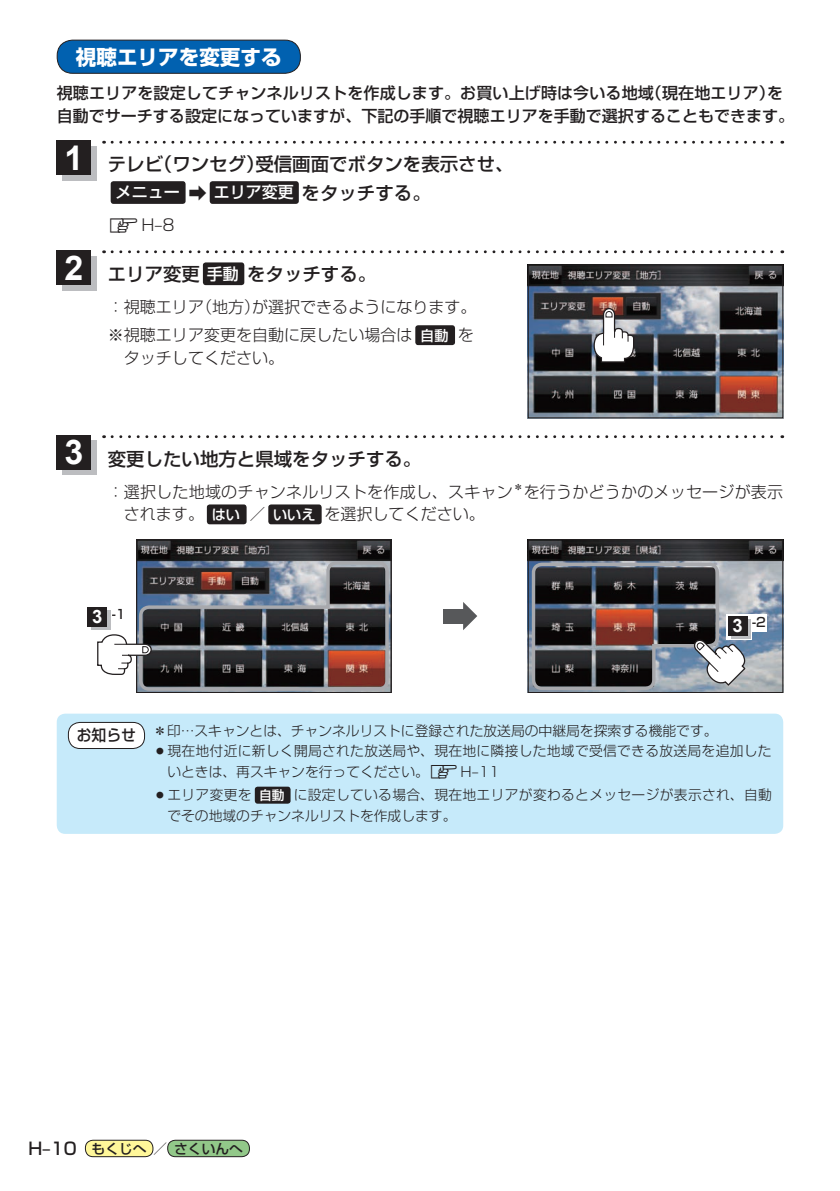
<style>
.page{position:relative;width:840px;height:1191px;background:#fff}
.page>*{position:absolute;margin:0;border:0;box-sizing:border-box;transform-origin:0 0}
.t1{font:700 34px "Arial";color:#fff}
.t2{font:700 20.6px "Shin Go Pro";color:#fff}
.t3{font:500 18.4px "Shin Go Pro";color:#231f20}
.t4{font:300 16px/28.4px "Shin Go Pro";color:#231f20}
.t5{font:500 16px/22.6px "Shin Go Pro";color:#231f20}
.t6{font:500 16px/33px "Shin Go Pro";color:#fff}
.t7{font:500 15.6px "Shin Go Pro";color:#231f20;scale:.95 1}
.t8{font:300 13.8px/20.6px "Shin Go Pro";letter-spacing:.02em;color:#231f20}
.t9{font:300 13.8px "Shin Go Pro";color:#231f20}
.t10{font:500 13.8px "Shin Go Pro";color:#231f20}
.t11{font:500 12.8px "Shin Go Pro";color:#231f20}
.s1{font-size:18.4px;color:#231f20}
.s2{font-family:"MC1";font-weight:400;font-size:14.2px;color:#231f20}
.s3{font-weight:300;color:#231f20}
.s4{font-size:16px;color:#fff}
.s5{font-weight:500;font-size:14.2px;color:#fff}
.s6{font-family:"Arial";font-weight:700;font-size:18.4px;color:#fff}
.s7{font-family:"MC1";font-weight:400;font-size:13.4px}
.s8{font-weight:500;font-size:12.8px;color:#fff}
.s9{font-size:17px}
.s10{font-size:14.2px}
</style>
<div class="page">
<div style="left:85px;top:1140px;width:68px;height:16px;background:#fff79a;border-radius:8px"></div>
<div style="left:85px;top:1140px;width:68px;height:17px;border:1px solid #231f20;border-radius:8px"></div>
<div style="left:168px;top:1140px;width:81px;height:16px;background:#92c889;border-radius:8px"></div>
<div style="left:167px;top:1140px;width:82px;height:17px;border:1px solid #231f20;border-radius:8px"></div>
<div style="left:57px;top:40px;width:243px;height:33px;background:#0161b0;border-radius:16px"></div>
<div style="left:57px;top:40px;width:243px;height:34px;border:1px solid #231f20;border-radius:16px"></div>
<div style="left:111px;top:181px;width:74px;height:23px;background:#231f20;border-radius:3px"></div>
<div style="left:209px;top:181px;width:89px;height:23px;background:#231f20;border-radius:3px"></div>
<svg style="left:112px;top:141px;width:670px;height:3px"></svg>
<div style="left:62px;top:146px;width:34px;height:34px;background:#bcbdc0"></div>
<div style="left:57px;top:141px;width:34px;height:34px;background:#231f20"></div>
<img style="left:529px;top:266px;width:251px;height:150px">
<div style="left:527px;top:264px;width:255px;height:154px;border:1px solid #231f20"></div>
<svg style="left:592px;top:307px;width:42px;height:56px"></svg>
<div style="left:203px;top:262px;width:41px;height:23px;background:#231f20;border-radius:3px"></div>
<div style="left:415px;top:325px;width:40px;height:20px;background:#231f20;border-radius:3px"></div>
<svg style="left:112px;top:250px;width:670px;height:3px"></svg>
<div style="left:62px;top:256px;width:34px;height:34px;background:#bcbdc0"></div>
<div style="left:57px;top:250px;width:34px;height:34px;background:#231f20"></div>
<img style="left:529px;top:541px;width:251px;height:150px">
<div style="left:527px;top:539px;width:255px;height:154px;border:1px solid #231f20"></div>
<img style="left:138px;top:541px;width:251px;height:18px">
<div style="left:136px;top:539px;width:255px;height:154px;border:1px solid #231f20"></div>
<div style="left:442px;top:609px;width:23px;height:14px;background:#57585a"></div>
<svg style="left:463px;top:602px;width:14px;height:28px"></svg>
<div style="left:726px;top:614px;width:40px;height:17px;background:#fff"></div>
<svg style="left:746px;top:616px;width:5px;height:24px"></svg>
<svg style="left:746px;top:619px;width:4px;height:19px"></svg>
<div style="left:727px;top:616px;width:20px;height:19px;background:#231f20"></div>
<svg style="left:87px;top:607px;width:1px;height:20px"></svg>
<div style="left:91px;top:610px;width:19px;height:20px;background:#bcbdc0"></div>
<div style="left:88px;top:607px;width:19px;height:20px;background:#231f20"></div>
<div style="left:207px;top:504px;width:39px;height:20px;background:#231f20;border-radius:3px"></div>
<div style="left:268px;top:504px;width:53px;height:20px;background:#231f20;border-radius:3px"></div>
<svg style="left:112px;top:435px;width:670px;height:3px"></svg>
<div style="left:62px;top:441px;width:34px;height:34px;background:#bcbdc0"></div>
<div style="left:57px;top:435px;width:34px;height:34px;background:#231f20"></div>
<div style="left:57px;top:713px;width:725px;height:121px;background:#c6eafa;border-radius:9px"></div>
<div style="left:255px;top:786px;width:35px;height:17px;background:#231f20;border-radius:3px"></div>
<div style="left:68px;top:722px;width:76px;height:26px;background:#fff;border-radius:12px"></div>
<div style="left:68px;top:722px;width:77px;height:27px;border:1px solid #231f20;border-radius:12px"></div>
<svg style="left:97px;top:559px;width:293px;height:133px;background:#666266"></svg>
<svg style="left:530px;top:561px;width:216px;height:131px;background:#5b585c"></svg>
<h2 class="t2" style="left:76px;top:40px;width:207px">視聴エリアを変更する</h2>
<p class="t5" style="left:57px;top:80px;width:738px">視聴エリアを設定してチャンネルリストを作成します。お買い上げ時は今いる地域（現在地エリア）を自動でサーチする設定になっていますが、下記の手順で視聴エリアを手動で選択することもできます。</p>
<h1 class="t1" style="left:64px;top:136px;width:20px">1</h1>
<h1 class="t1" style="left:64px;top:245px;width:20px">2</h1>
<h3 class="t3" style="left:108px;top:149px;width:407px">テレビ（ワンセグ）受信画面でボタンを表示させ、</h3>
<p class="t6" style="left:108px;top:174px;width:324px;text-indent:8px">メニュー <span class="s1">➡</span> エリア変更<span class="s1">をタッチする。</span><span class="s2">z</span><span class="s3">H–8</span></p>
<h3 class="t3" style="left:108px;top:259px;width:270px">エリア変更<span class="s4">手動</span>をタッチする。</h3>
<p class="t4" style="left:108px;top:290px;width:370px">：視聴エリア（地方）が選択できるようになります。※視聴エリア変更を自動に戻したい場合は<span class="s5">自動</span> を</p>
<p class="t4" style="left:124px;top:341px;width:162px">タッチしてください。</p>
<h1 class="t1" style="left:64px;top:430px;width:20px">3</h1>
<h3 class="t3" style="left:108px;top:443px;width:315px">変更したい地方と県域をタッチする。</h3>
<p class="t4" style="left:124px;top:478px;width:660px;line-height:22.6px;text-indent:-16px">：選択した地域のチャンネルリストを作成し、スキャン<sup>＊</sup>を行うかどうかのメッセージが表示されます。<span class="s5">はい</span> ／<span class="s5">いいえ</span> を選択してください。</p>
<p class="t11" style="left:92px;top:603px;width:35px"><span class="s6">3</span> -1</p>
<p class="t11" style="left:732px;top:612px;width:35px"><span class="s6">3</span> -2</p>
<p class="t7" style="left:77px;top:722px;width:64px">お知らせ</p>
<p class="t9" style="left:153px;top:719px;width:565px">＊印…スキャンとは、チャンネルリストに登録された放送局の中継局を探索する機能です。</p>
<p class="t8" style="left:167px;top:739px;width:605px;text-indent:-14px">○現在地付近に新しく開局された放送局や、現在地に隣接した地域で受信できる放送局を追加したいときは、再スキャンを行ってください。<span class="s7">z</span>H–11</p>
<p class="t8" style="left:167px;top:783px;width:605px;text-indent:-14px">○エリア変更を<span class="s8">自動</span> に設定している場合、現在地エリアが変わるとメッセージが表示され、自動でその地域のチャンネルリストを作成します。</p>
<p class="t10" style="left:28px;top:1137px;width:216px"><span class="s9">H–10</span> もくじへ<span class="s10">／</span>さくいんへ</p>
</div>
